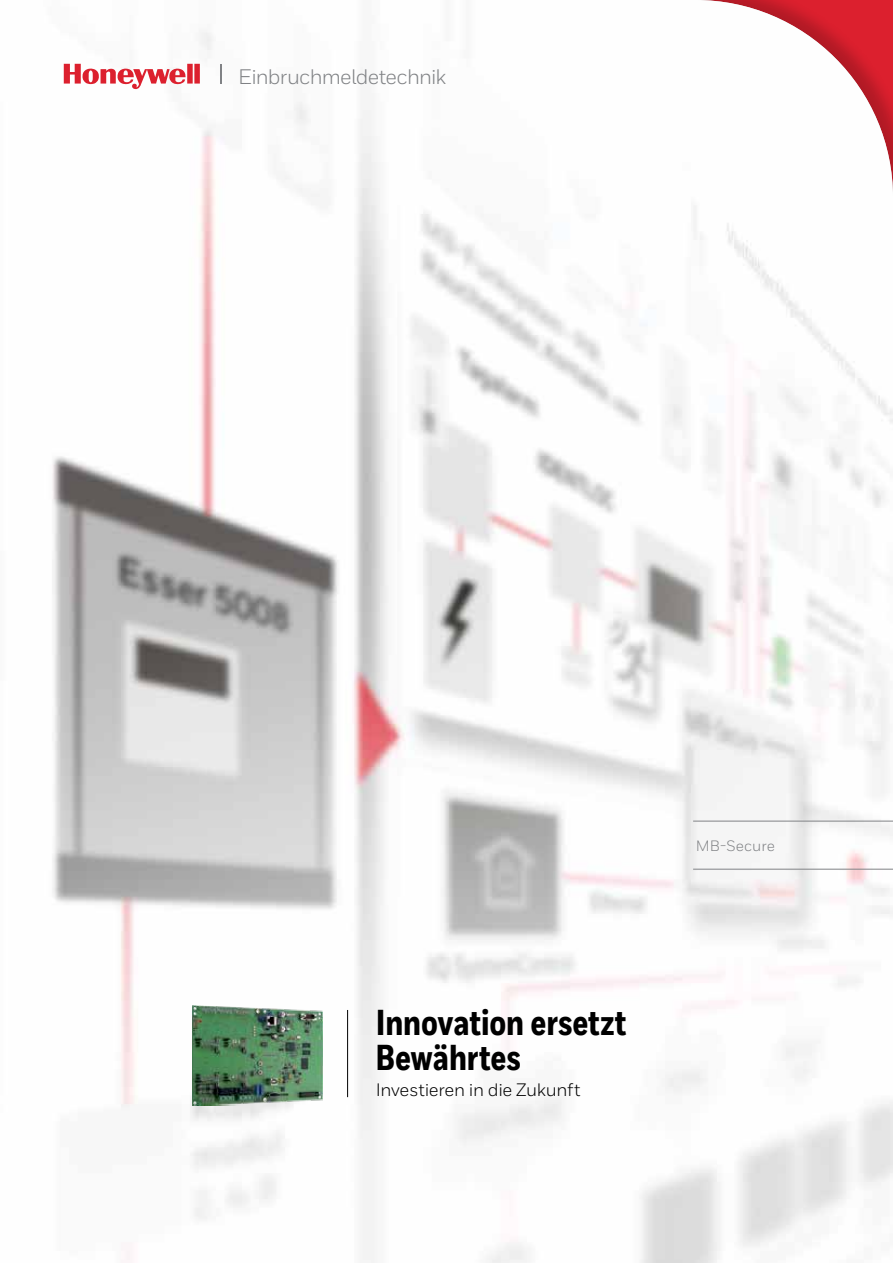
<style>
.page{position:relative;width:893px;height:1263px;background:#fff}
.page>*{position:absolute;margin:0;border:0;box-sizing:border-box;transform-origin:0 0}
.t1{font:800 36px/34.5px "Honeywell Cond";letter-spacing:-.005em;color:#000}
.t2{font:21px "Honeywell Sans";letter-spacing:-.035em;color:#808285}
.t3{font:18px "Honeywell Sans";letter-spacing:-.015em;color:#000}
.t4{font:15px "Honeywell Sans";letter-spacing:.005em;color:#808285}
</style>
<div class="page">
<img style="left:52px;top:32px;width:841px;height:1231px">
<hr style="left:347px;top:1010px;width:1px;height:87px;background:#000">
<img style="left:192px;top:1005px;width:131px;height:100px">
<div style="left:308px;top:0;width:585px;height:585px;background:#000;opacity:.2"></div>
<svg style="left:64px;top:64px;width:136px;height:25px"></svg>
<hr style="left:220px;top:64px;width:2px;height:20px;background:#808285">
<hr style="left:693px;top:821px;width:200px;height:1px;background:#808285">
<hr style="left:693px;top:869px;width:200px;height:1px;background:#808285">
<p class="t2" style="left:238px;top:64px;width:210px">Einbruchmeldetechnik</p>
<p class="t1" style="left:375px;top:1007px;width:253px">Innovation ersetzt<br>Bewährtes</p>
<p class="t3" style="left:376px;top:1079px;width:206px">Investieren in die Zukunft</p>
<p class="t4" style="left:696px;top:837px;width:81px">MB-Secure</p>
</div>
